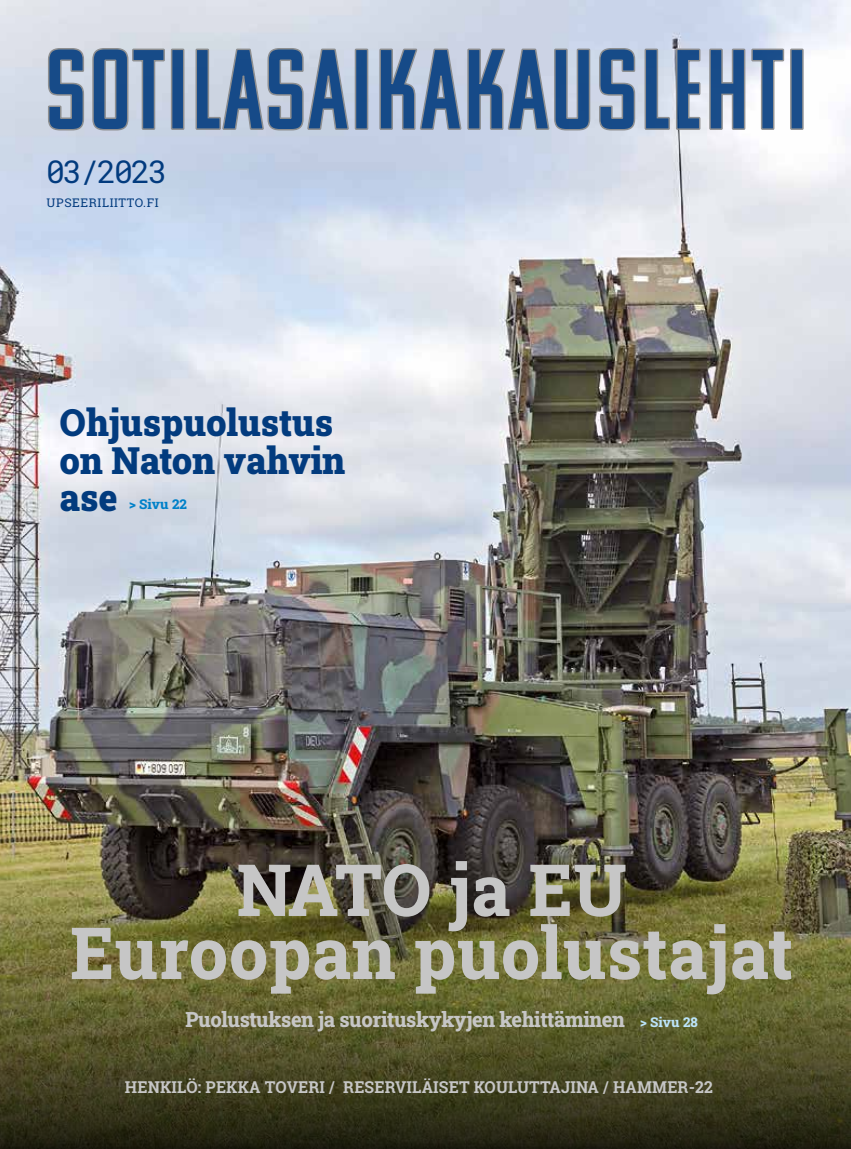
<style>
.page{position:relative;width:851px;height:1149px;background:#fff}
.page>*{position:absolute;margin:0;border:0;box-sizing:border-box;transform-origin:0 0}
.t1{font:800 72px/63px "Roboto Slab";letter-spacing:.01em;color:#c6c6c6;text-align:center;scale:.96 1}
.t2{font:900 37.5px/37.5px "Roboto Slab";color:#023b7e;scale:.96 1}
.t3{font:31.5px "Roboto Mono";letter-spacing:-.06em;color:#023b7e}
.t4{font:800 21px "Roboto Slab";letter-spacing:-.02em;color:#c6c6c6;scale:.96 1}
.t5{font:700 16.5px "Roboto Slab";letter-spacing:.01em;color:#c6c6c6;scale:.96 1}
.t6{font:800 13.5px "Roboto Slab";color:#0081c9}
.t7{font:12px "Roboto Slab";letter-spacing:.05em;color:#023b7e}
.s1{font-size:13.5px;color:#bce4fa}
</style>
<div class="page">
<img style="left:0;top:0;width:850px;height:758px">
<img style="left:0;top:758px;width:850px;height:390px">
<svg style="left:47px;top:47px;width:757px;height:84px;background:#7791b2"></svg>
<h3 class="t3" style="left:46px;top:150px;width:122px">03/2023</h3>
<p class="t7" style="left:47px;top:194px;width:114px">UPSEERILIITTO.FI</p>
<h2 class="t2" style="left:60px;top:402px;width:299px">Ohjuspuolustus on Naton vahvin ase</h2>
<p class="t6" style="left:129px;top:494px;width:59px">&gt; Sivu 22</p>
<h1 class="t1" style="left:70px;top:856px;width:754px">NATO ja EU<br>Euroopan puolustajat</h1>
<p class="t4" style="left:185px;top:1005px;width:535px">Puolustuksen ja suorituskykyjen kehittäminen <span class="s1">&gt; Sivu 28</span></p>
<p class="t5" style="left:125px;top:1075px;width:614px">HENKILÖ: PEKKA TOVERI / RESERVILÄISET KOULUTTAJINA / HAMMER-22</p>
</div>
